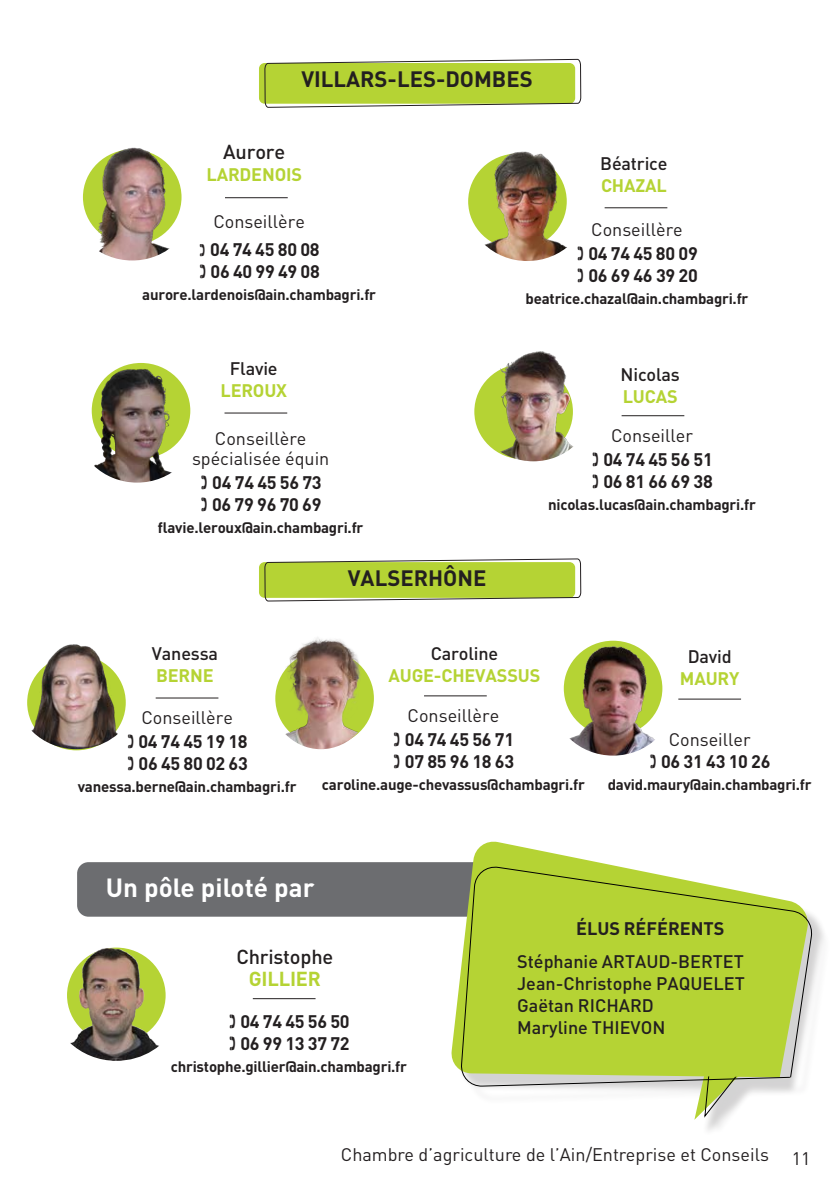
<style>
.page{position:relative;width:840px;height:1191px;background:#fff}
.page>*{position:absolute;margin:0;border:0;box-sizing:border-box;transform-origin:0 0}
.t1{font:700 26px "DIN";color:#fff}
.t2{font:700 22px "DIN";color:#231f20}
.t3{font:500 20px "DIN";letter-spacing:-.01em;color:#231f20}
.t4{font:700 20px "DIN";letter-spacing:-.01em;color:#b5d334}
.t5{font:700 18px "DIN";letter-spacing:-.015em;color:#231f20}
.t6{font:18px "DIN";color:#231f20}
.t7{font:500 18px/22px "DIN";color:#231f20}
.t8{font:700 18px "DIN";letter-spacing:-.01em;color:#b5d334}
.t9{font:700 15px "DIN";letter-spacing:-.015em;color:#231f20}
.s1{font-weight:700;color:#b5d334}
</style>
<div class="page">
<img style="left:67px;top:947px;width:99px;height:113px">
<img style="left:82px;top:147px;width:100px;height:113px">
<img style="left:27px;top:644px;width:99px;height:105px">
<img style="left:275px;top:637px;width:99px;height:112px">
<img style="left:91px;top:365px;width:100px;height:117px">
<img style="left:474px;top:351px;width:99px;height:93px">
<img style="left:468px;top:151px;width:99px;height:110px">
<img style="left:563px;top:640px;width:100px;height:115px">
<div style="left:77px;top:862px;width:514px;height:54px;background:#6c6d70;border-radius:11px"></div>
<hr style="left:253px;top:998px;width:62px;height:1px;background:#231f20">
<hr style="left:621px;top:415px;width:63px;height:1px;background:#231f20">
<hr style="left:224px;top:412px;width:63px;height:1px;background:#231f20">
<hr style="left:424px;top:695px;width:62px;height:1px;background:#231f20">
<hr style="left:225px;top:197px;width:62px;height:1px;background:#231f20">
<hr style="left:678px;top:698px;width:62px;height:1px;background:#231f20">
<hr style="left:156px;top:697px;width:62px;height:1px;background:#231f20">
<hr style="left:604px;top:207px;width:63px;height:1px;background:#231f20">
<div style="left:457px;top:847px;width:372px;height:290px;background:#231f20;opacity:.2"></div>
<svg style="left:694px;top:1087px;width:53px;height:32px"></svg>
<svg style="left:450px;top:841px;width:359px;height:236px"></svg>
<svg style="left:460px;top:865px;width:352px;height:222px;background:#b9d24c"></svg>
<svg style="left:264px;top:58px;width:317px;height:49px;background:#b9d151"></svg>
<svg style="left:264px;top:444px;width:317px;height:157px"></svg>
<p class="t2" style="left:301px;top:65px;width:233px">VILLARS-LES-DOMBES</p>
<p class="t3" style="left:223px;top:139px;width:63px">Aurore</p>
<p class="t8" style="left:206px;top:163px;width:97px">LARDENOIS</p>
<p class="t7" style="left:600px;top:152px;width:69px">Béatrice<br><span class="s1">CHAZAL</span></p>
<p class="t6" style="left:213px;top:210px;width:93px">Conseillère</p>
<p class="t5" style="left:210px;top:238px;width:111px">04 74 45 80 08</p>
<p class="t5" style="left:210px;top:260px;width:111px">06 40 99 49 08</p>
<p class="t9" style="left:142px;top:285px;width:235px">aurore.lardenois@ain.chambagri.fr</p>
<p class="t7" style="left:230px;top:357px;width:49px">Flavie</p>
<p class="t8" style="left:220px;top:379px;width:68px">LEROUX</p>
<p class="t6" style="left:215px;top:427px;width:93px">Conseillère</p>
<p class="t6" style="left:192px;top:447px;width:139px">spécialisée équin</p>
<p class="t5" style="left:212px;top:470px;width:111px">04 74 45 56 73</p>
<p class="t5" style="left:212px;top:492px;width:111px">06 79 96 70 69</p>
<p class="t9" style="left:158px;top:517px;width:207px">flavie.leroux@ain.chambagri.fr</p>
<p class="t2" style="left:347px;top:564px;width:140px">VALSERHÔNE</p>
<p class="t6" style="left:591px;top:218px;width:93px">Conseillère</p>
<p class="t5" style="left:588px;top:241px;width:111px">04 74 45 80 09</p>
<p class="t5" style="left:588px;top:263px;width:111px">06 69 46 39 20</p>
<p class="t9" style="left:525px;top:288px;width:224px">beatrice.chazal@ain.chambagri.fr</p>
<p class="t7" style="left:620px;top:362px;width:61px">Nicolas</p>
<p class="t8" style="left:622px;top:384px;width:56px">LUCAS</p>
<p class="t6" style="left:610px;top:424px;width:83px">Conseiller</p>
<p class="t5" style="left:603px;top:448px;width:111px">04 74 45 56 51</p>
<p class="t5" style="left:603px;top:470px;width:111px">06 81 66 69 38</p>
<p class="t9" style="left:548px;top:495px;width:209px">nicolas.lucas@ain.chambagri.fr</p>
<p class="t7" style="left:152px;top:642px;width:68px">Vanessa<br><span class="s1">BERNE</span></p>
<p class="t6" style="left:141px;top:706px;width:93px">Conseillère</p>
<p class="t5" style="left:138px;top:730px;width:111px">04 74 45 19 18</p>
<p class="t5" style="left:138px;top:752px;width:111px">06 45 80 02 63</p>
<p class="t9" style="left:78px;top:777px;width:220px">vanessa.berne@ain.chambagri.fr</p>
<p class="t7" style="left:430px;top:641px;width:69px">Caroline</p>
<p class="t8" style="left:388px;top:663px;width:153px">AUGE-CHEVASSUS</p>
<p class="t6" style="left:407px;top:704px;width:93px">Conseillère</p>
<p class="t5" style="left:404px;top:728px;width:111px">04 74 45 56 71</p>
<p class="t5" style="left:404px;top:750px;width:111px">07 85 96 18 63</p>
<p class="t9" style="left:322px;top:775px;width:264px">caroline.auge-chevassus@chambagri.fr</p>
<p class="t7" style="left:687px;top:645px;width:45px">David</p>
<p class="t8" style="left:679px;top:667px;width:61px">MAURY</p>
<p class="t6" style="left:668px;top:728px;width:83px">Conseiller</p>
<p class="t5" style="left:660px;top:749px;width:111px">06 31 43 10 26</p>
<p class="t9" style="left:607px;top:774px;width:205px">david.maury@ain.chambagri.fr</p>
<p class="t1" style="left:106px;top:870px;width:210px">Un pôle piloté par</p>
<p class="t3" style="left:236px;top:944px;width:98px">Christophe</p>
<p class="t4" style="left:248px;top:966px;width:74px">GILLIER</p>
<p class="t5" style="left:240px;top:1009px;width:111px">04 74 45 56 50</p>
<p class="t5" style="left:240px;top:1031px;width:111px">06 99 13 37 72</p>
<p class="t9" style="left:171px;top:1057px;width:237px">christophe.gillier@ain.chambagri.fr</p>
<p class="t5" style="left:575px;top:916px;width:150px">ÉLUS RÉFÉRENTS</p>
<p class="t7" style="left:517px;top:949px;width:228px">Stéphanie ARTAUD-BERTET</p>
<p class="t7" style="left:517px;top:971px;width:229px">Jean-Christophe PAQUELET</p>
<p class="t7" style="left:517px;top:993px;width:138px">Gaëtan RICHARD</p>
<p class="t7" style="left:517px;top:1015px;width:150px">Maryline THIEVON</p>
<p class="t6" style="left:340px;top:1143px;width:429px">Chambre d’agriculture de l’Ain/Entreprise et Conseils</p>
<p class="t6" style="left:791px;top:1147px;width:20px">11</p>
</div>
